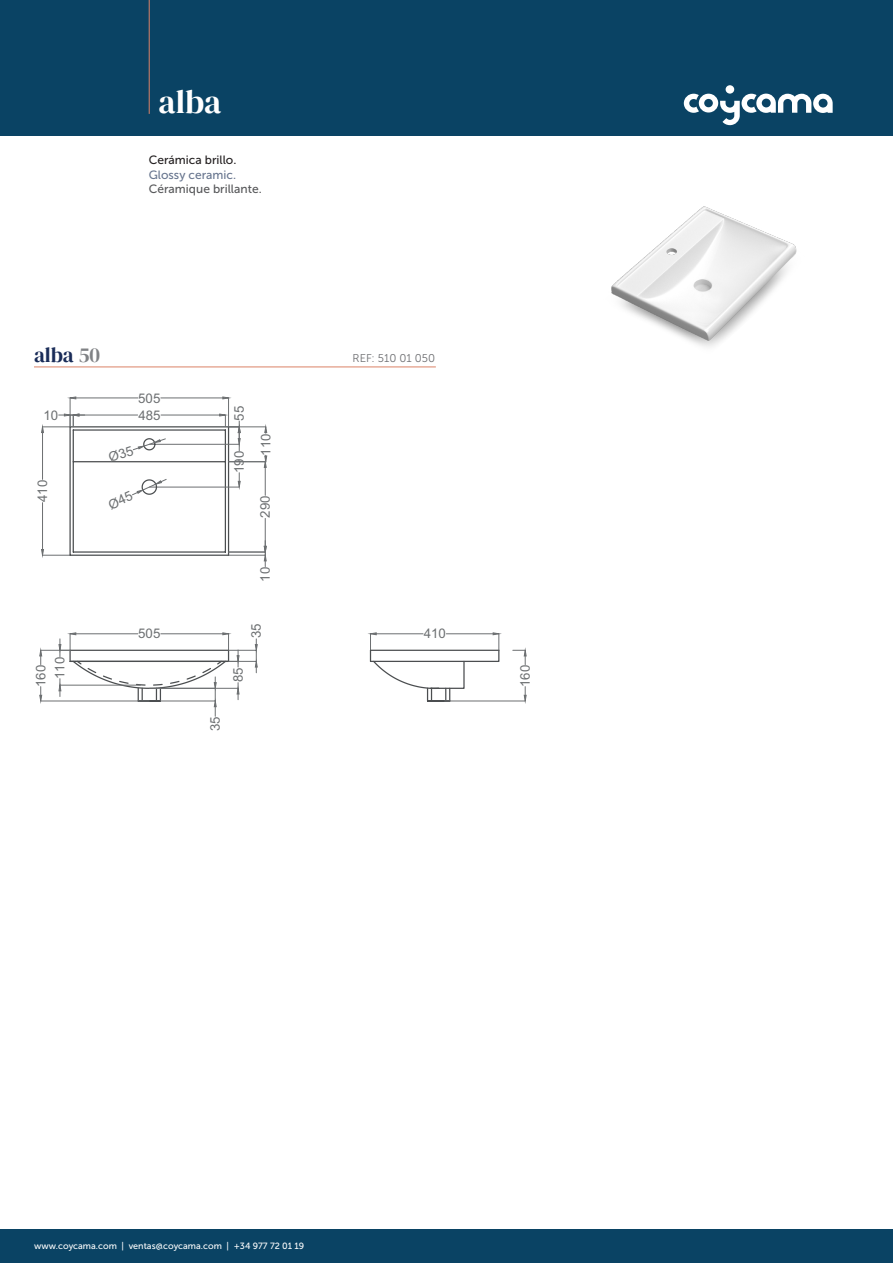
<style>
.page{position:relative;width:893px;height:1263px;background:#fff}
.page>*{position:absolute;margin:0;border:0;box-sizing:border-box;transform-origin:0 0}
.t1{font:33px "DM Serif Display";color:#fff}
.t2{font:21px "DM Serif Display";color:#1a2c58}
.t3{font:13.35px "Arial";color:#6c6f71}
.t4{font:12px "Museo Sans 500";color:#57585a}
.t5{font:12px "Museo Sans 500";color:#231f20}
.t6{font:12px "Museo Sans 500";color:#68768f}
.t7{font:11.25px "Museo Sans 300";color:#6c6d70}
.t8{font:9px "Museo Sans 500";color:#fff}
.s1{color:#808285}
</style>
<div class="page">
<div style="left:0;top:0;width:893px;height:136px;background:#0a4364"></div>
<div style="left:726px;top:85px;width:8px;height:9px;background:#fff;border-radius:50%"></div>
<svg style="left:684px;top:94px;width:149px;height:31px"></svg>
<hr style="left:149px;top:0;width:1px;height:114px;background:#db8267">
<div style="left:0;top:1229px;width:893px;height:34px;background:#0a4364"></div>
<hr style="left:228px;top:427px;width:1px;height:128px;background:#4b4e50">
<hr style="left:225px;top:430px;width:1px;height:32px;background:#4b4e50">
<hr style="left:225px;top:462px;width:1px;height:90px;background:#4b4e50">
<hr style="left:70px;top:426px;width:159px;height:1px;background:#4b4e50">
<hr style="left:73px;top:429px;width:152px;height:2px;background:#4b4e50">
<hr style="left:73px;top:461px;width:152px;height:1px;background:#4b4e50">
<hr style="left:73px;top:551px;width:152px;height:2px;background:#4b4e50">
<hr style="left:70px;top:555px;width:159px;height:1px;background:#4b4e50">
<hr style="left:69px;top:427px;width:2px;height:128px;background:#4b4e50">
<hr style="left:73px;top:430px;width:1px;height:122px;background:#4b4e50">
<hr style="left:79px;top:415px;width:59px;height:1px;background:#6c6f71">
<hr style="left:161px;top:415px;width:59px;height:1px;background:#6c6f71">
<hr style="left:76px;top:398px;width:62px;height:1px;background:#6c6f71">
<hr style="left:161px;top:398px;width:62px;height:1px;background:#6c6f71">
<hr style="left:149px;top:444px;width:90px;height:1px;background:#6c6f71">
<hr style="left:149px;top:487px;width:90px;height:1px;background:#6c6f71">
<svg style="left:238px;top:473px;width:3px;height:15px"></svg>
<svg style="left:219px;top:396px;width:22px;height:55px"></svg>
<hr style="left:229px;top:555px;width:36px;height:1px;background:#6c6f71">
<hr style="left:229px;top:427px;width:37px;height:1px;background:#6c6f71">
<svg style="left:264px;top:426px;width:3px;height:8px"></svg>
<hr style="left:229px;top:461px;width:36px;height:1px;background:#6c6f71">
<hr style="left:229px;top:552px;width:36px;height:1px;background:#6c6f71">
<svg style="left:264px;top:455px;width:3px;height:40px"></svg>
<svg style="left:264px;top:518px;width:3px;height:49px"></svg>
<hr style="left:42px;top:433px;width:1px;height:46px;background:#6c6f71">
<hr style="left:42px;top:503px;width:1px;height:46px;background:#6c6f71">
<svg style="left:41px;top:396px;width:44px;height:37px"></svg>
<svg style="left:41px;top:549px;width:29px;height:7px"></svg>
<hr style="left:445px;top:701px;width:80px;height:1px;background:#6c6f71">
<svg style="left:513px;top:649px;width:14px;height:16px"></svg>
<svg style="left:523px;top:687px;width:4px;height:15px"></svg>
<svg style="left:39px;top:632px;width:461px;height:84px"></svg>
<hr style="left:34px;top:367px;width:402px;height:1px;background:#db8267">
<img style="left:611px;top:206px;width:186px;height:141px">
<svg style="left:108px;top:438px;width:59px;height:58px"></svg>
<h1 class="t1" style="left:159px;top:83px;width:64px">alba</h1>
<h3 class="t5" style="left:149px;top:153px;width:89px">Cerámica brillo.</h3>
<h3 class="t6" style="left:149px;top:168px;width:89px">Glossy ceramic.</h3>
<h3 class="t4" style="left:149px;top:182px;width:114px">Céramique brillante.</h3>
<h2 class="t2" style="left:34px;top:343px;width:68px">alba <span class="s1">50</span></h2>
<p class="t7" style="left:353px;top:352px;width:84px">REF: 510 01 050</p>
<h3 class="t3" style="left:138px;top:389px;width:24px">505</h3>
<h3 class="t3" style="left:44px;top:406px;width:16px">10</h3>
<h3 class="t3" style="left:138px;top:406px;width:24px">485</h3>
<h3 class="t3" style="left:33px;top:502px;width:24px;rotate:-90deg">410</h3>
<h3 class="t3" style="left:138px;top:625px;width:24px">505</h3>
<h3 class="t3" style="left:230px;top:421px;width:16px;rotate:-90deg">55</h3>
<h3 class="t3" style="left:230px;top:473px;width:24px;rotate:-90deg">190</h3>
<h3 class="t3" style="left:257px;top:456px;width:24px;rotate:-90deg">110</h3>
<h3 class="t3" style="left:256px;top:518px;width:24px;rotate:-90deg">290</h3>
<h3 class="t3" style="left:256px;top:582px;width:16px;rotate:-90deg">10</h3>
<h3 class="t3" style="left:247px;top:638px;width:16px;rotate:-90deg">35</h3>
<h3 class="t3" style="left:51px;top:679px;width:24px;rotate:-90deg">110</h3>
<h3 class="t3" style="left:32px;top:687px;width:24px;rotate:-90deg">160</h3>
<h3 class="t3" style="left:229px;top:682px;width:16px;rotate:-90deg">85</h3>
<h3 class="t3" style="left:206px;top:731px;width:16px;rotate:-90deg">35</h3>
<h3 class="t3" style="left:424px;top:625px;width:24px">410</h3>
<h3 class="t3" style="left:516px;top:687px;width:24px;rotate:-90deg">160</h3>
<p class="t8" style="left:34px;top:1241px;width:272px">www.coycama.com | ventas@coycama.com | +34 977 72 01 19</p>
</div>
